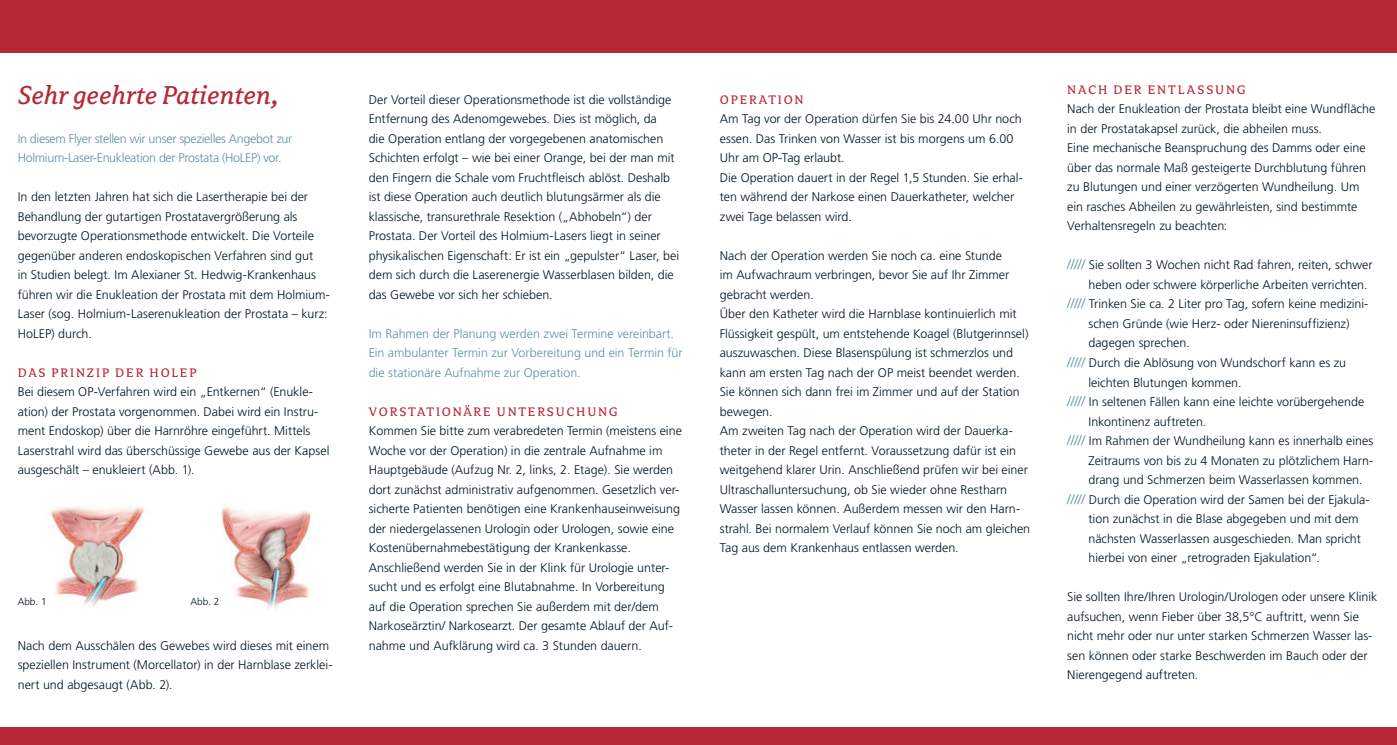
<style>
.page{position:relative;width:1397px;height:745px;background:#fff}
.page>*{position:absolute;margin:0;border:0;box-sizing:border-box;transform-origin:0 0}
.t1{font:italic 28.75px "Avance OT";color:#b72837}
.t2{font:13.75px "Avance OT";letter-spacing:.13em;color:#b72837}
.t3{font:300 12.5px/19.5px "Frutiger LT Std";color:#011622}
.t4{font:300 12.5px/19.5px "Frutiger LT Std";letter-spacing:-.01em;color:#5d91a7}
.t5{font:300 10px "Frutiger LT Std";color:#011622}
.s1{font-size:13.75px;color:#5d91a7}
</style>
<div class="page">
<div style="left:0;top:0;width:1396px;height:53px;background:#b72837"></div>
<div style="left:0;top:726px;width:1396px;height:18px;background:#b72837"></div>
<img style="left:51px;top:506px;width:94px;height:100px">
<img style="left:222px;top:507px;width:89px;height:102px">
<h1 class="t1" style="left:18px;top:80px;width:262px">Sehr geehrte Patienten,</h1>
<p class="t4" style="left:18px;top:129px;width:276px">In diesem Flyer stellen wir unser spezielles Angebot zur<br>Holmium-Laser-Enukleation der Prostata (HoLEP) vor.</p>
<p class="t3" style="left:18px;top:187px;width:314px">In den letzten Jahren hat sich die Lasertherapie bei der Behandlung der gutartigen Prostatavergrößerung als bevorzugte Operationsmethode entwickelt. Die Vorteile gegenüber anderen endoskopischen Verfahren sind gut<br>in Studien belegt. Im Alexianer St. Hedwig-Krankenhaus führen wir die Enukleation der Prostata mit dem Holmium-Laser (sog. Holmium-Laserenukleation der Prostata – kurz:<br>HoLEP) durch.</p>
<p class="t2" style="left:18px;top:365px;width:180px">DAS PRINZIP DER HOLEP</p>
<p class="t3" style="left:18px;top:382px;width:313px">Bei diesem OP-Verfahren wird ein „Entkernen“ (Enukle&shy;ation) der Prostata vorgenommen. Dabei wird ein Instru&shy;ment Endoskop) über die Harnröhre eingeführt. Mittels Laserstrahl wird das überschüssige Gewebe aus der Kapsel ausgeschält – enukleiert (Abb. 1).</p>
<p class="t5" style="left:18px;top:595px;width:30px">Abb. 1</p>
<p class="t5" style="left:190px;top:595px;width:30px">Abb. 2</p>
<p class="t3" style="left:18px;top:635px;width:316px">Nach dem Ausschälen des Gewebes wird dieses mit einem speziellen Instrument (Morcellator) in der Harnblase zerklei&shy;nert und abgesaugt (Abb. 2).</p>
<p class="t3" style="left:369px;top:90px;width:312px">Der Vorteil dieser Operationsmethode ist die vollständige Entfernung des Adenomgewebes. Dies ist möglich, da<br>die Operation entlang der vorgegebenen anatomischen Schichten erfolgt – wie bei einer Orange, bei der man mit den Fingern die Schale vom Fruchtfleisch ablöst. Deshalb ist diese Operation auch deutlich blutungsärmer als die klassische, transurethrale Resektion („Abhobeln“) der Prostata. Der Vorteil des Holmium-Lasers liegt in seiner physikalischen Eigenschaft: Er ist ein „gepulster“ Laser, bei dem sich durch die Laserenergie Wasserblasen bilden, die das Gewebe vor sich her schieben.</p>
<p class="t4" style="left:369px;top:323px;width:315px">Im Rahmen der Planung werden zwei Termine vereinbart.<br>Ein ambulanter Termin zur Vorbereitung und ein Termin für die stationäre Aufnahme zur Operation.</p>
<p class="t2" style="left:369px;top:404px;width:250px">VORSTATIONÄRE UNTERSUCHUNG</p>
<p class="t3" style="left:369px;top:421px;width:314px">Kommen Sie bitte zum verabredeten Termin (meistens eine Woche vor der Operation) in die zentrale Aufnahme im Hauptgebäude (Aufzug Nr. 2, links, 2. Etage). Sie werden dort zunächst administrativ aufgenommen. Gesetzlich ver&shy;sicherte Patienten benötigen eine Krankenhauseinweisung der niedergelassenen Urologin oder Urologen, sowie eine Kostenübernahmebestätigung der Krankenkasse.<br>Anschließend werden Sie in der Klink für Urologie unter&shy;sucht und es erfolgt eine Blutabnahme. In Vorbereitung auf die Operation sprechen Sie außerdem mit der/dem Narkoseärztin/ Narkosearzt. Der gesamte Ablauf der Auf&shy;nahme und Aufklärung wird ca. 3 Stunden dauern.</p>
<p class="t2" style="left:719px;top:92px;width:85px">OPERATION</p>
<p class="t3" style="left:719px;top:109px;width:304px">Am Tag vor der Operation dürfen Sie bis 24.00 Uhr noch essen. Das Trinken von Wasser ist bis morgens um 6.00<br>Uhr am OP-Tag erlaubt.<br>Die Operation dauert in der Regel 1,5 Stunden. Sie erhal&shy;ten während der Narkose einen Dauerkatheter, welcher zwei Tage belassen wird.</p>
<p class="t3" style="left:719px;top:245px;width:312px">Nach der Operation werden Sie noch ca. eine Stunde<br>im Aufwachraum verbringen, bevor Sie auf Ihr Zimmer gebracht werden.<br>Über den Katheter wird die Harnblase kontinuierlich mit Flüssigkeit gespült, um entstehende Koagel (Blutgerinnsel) auszuwaschen. Diese Blasenspülung ist schmerzlos und kann am ersten Tag nach der OP meist beendet werden.<br>Sie können sich dann frei im Zimmer und auf der Station bewegen.<br>Am zweiten Tag nach der Operation wird der Dauerka&shy;theter in der Regel entfernt. Voraussetzung dafür ist ein weitgehend klarer Urin. Anschließend prüfen wir bei einer Ultraschalluntersuchung, ob Sie wieder ohne Restharn Wasser lassen können. Außerdem messen wir den Harn&shy;strahl. Bei normalem Verlauf können Sie noch am gleichen Tag aus dem Krankenhaus entlassen werden.</p>
<p class="t2" style="left:1067px;top:82px;width:180px">NACH DER ENTLASSUNG</p>
<p class="t3" style="left:1067px;top:99px;width:309px">Nach der Enukleation der Prostata bleibt eine Wundfläche in der Prostatakapsel zurück, die abheilen muss.<br>Eine mechanische Beanspruchung des Damms oder eine über das normale Maß gesteigerte Durchblutung führen zu Blutungen und einer verzögerten Wundheilung. Um ein rasches Abheilen zu gewährleisten, sind bestimmte Verhaltensregeln zu beachten:</p>
<p class="t3" style="left:1067px;top:255px;width:307px"><span class="s1">/////</span> Sie sollten 3 Wochen nicht Rad fahren, reiten, schwer</p>
<p class="t3" style="left:1088px;top:275px;width:280px">heben oder schwere körperliche Arbeiten verrichten.</p>
<p class="t3" style="left:1067px;top:294px;width:303px"><span class="s1">/////</span> Trinken Sie ca. 2 Liter pro Tag, sofern keine medizini-</p>
<p class="t3" style="left:1088px;top:314px;width:262px">schen Gründe (wie Herz- oder Niereninsuffizienz)</p>
<p class="t3" style="left:1088px;top:333px;width:103px">dagegen sprechen.</p>
<p class="t3" style="left:1067px;top:353px;width:280px"><span class="s1">/////</span> Durch die Ablösung von Wundschorf kann es zu</p>
<p class="t3" style="left:1088px;top:372px;width:155px">leichten Blutungen kommen.</p>
<p class="t3" style="left:1067px;top:392px;width:298px"><span class="s1">/////</span> In seltenen Fällen kann eine leichte vorübergehende</p>
<p class="t3" style="left:1088px;top:411px;width:119px">Inkontinenz auftreten.</p>
<p class="t3" style="left:1067px;top:431px;width:307px"><span class="s1">/////</span> Im Rahmen der Wundheilung kann es innerhalb eines</p>
<p class="t3" style="left:1088px;top:450px;width:286px">Zeitraums von bis zu 4 Monaten zu plötzlichem Harn-</p>
<p class="t3" style="left:1088px;top:470px;width:275px">drang und Schmerzen beim Wasserlassen kommen.</p>
<p class="t3" style="left:1067px;top:489px;width:304px"><span class="s1">/////</span> Durch die Operation wird der Samen bei der Ejakula-</p>
<p class="t3" style="left:1088px;top:509px;width:271px">tion zunächst in die Blase abgegeben und mit dem</p>
<p class="t3" style="left:1088px;top:528px;width:274px">nächsten Wasserlassen ausgeschieden. Man spricht</p>
<p class="t3" style="left:1088px;top:548px;width:233px">hierbei von einer „retrograden Ejakulation“.</p>
<p class="t3" style="left:1067px;top:587px;width:311px">Sie sollten Ihre/Ihren Urologin/Urologen oder unsere Klinik aufsuchen, wenn Fieber über 38,5°C auftritt, wenn Sie nicht mehr oder nur unter starken Schmerzen Wasser las&shy;sen können oder starke Beschwerden im Bauch oder der Nierengegend auftreten.</p>
</div>
